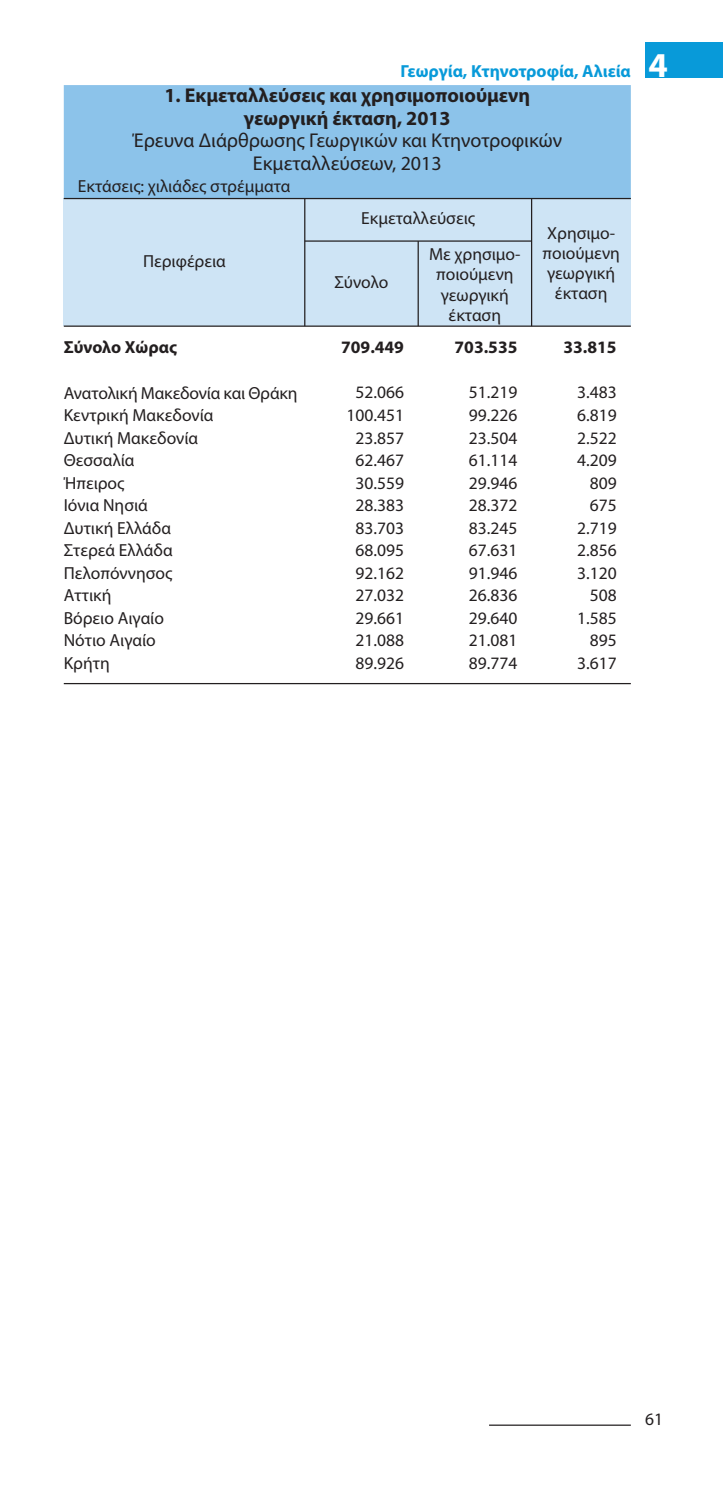
<style>
.page{position:relative;width:723px;height:1489px;background:#fff}
.page>*{position:absolute;margin:0;border:0;box-sizing:border-box;transform-origin:0 0}
.t1{font:20px/22.5px "Myriad Pro";color:#231f20;text-align:center}
.t2{font:700 20px/22.5px "Myriad Pro";color:#231f20;text-align:center}
.t3{font:17.5px/22.5px "Myriad Pro";color:#231f20;text-align:center}
.t4{font:700 17.5px "Myriad Pro";color:#231f20}
.t5{font:700 17.5px "Myriad Pro";color:#089ad9}
.s1{font-size:35px;color:#fff}
</style>
<div class="page">
<div style="left:645px;top:43px;width:78px;height:35px;background:#089ad9"></div>
<hr style="left:489px;top:1424px;width:142px;height:1px;background:#231f20">
<div style="left:64px;top:85px;width:567px;height:113px;background:#8cc3ea"></div>
<div style="left:64px;top:198px;width:567px;height:128px;background:#cee4f5"></div>
<hr style="left:304px;top:198px;width:1px;height:128px;background:#231f20">
<hr style="left:531px;top:198px;width:1px;height:128px;background:#231f20">
<hr style="left:417px;top:241px;width:2px;height:85px;background:#231f20">
<hr style="left:64px;top:683px;width:567px;height:1px;background:#231f20">
<hr style="left:305px;top:240px;width:226px;height:2px;background:#231f20">
<hr style="left:64px;top:198px;width:567px;height:1px;background:#231f20">
<hr style="left:64px;top:325px;width:567px;height:2px;background:#231f20">
<p class="t5" style="left:400px;top:65px;width:269px">Γεωργία, Κτηνοτροφία, Αλιεία <span class="s1">4</span></p>
<p class="t2" style="left:164px;top:86px;width:367px">1. Εκμεταλλεύσεις και χρησιμοποιούμενη γεωργική έκταση, 2013</p>
<p class="t1" style="left:132px;top:131px;width:431px">Έρευνα Διάρθρωσης Γεωργικών και Κτηνοτροφικών<br>Εκμεταλλεύσεων, 2013</p>
<p class="t3" style="left:78px;top:176px;width:214px">Εκτάσεις: χιλιάδες στρέμματα</p>
<p class="t3" style="left:143px;top:251px;width:84px">Περιφέρεια</p>
<p class="t4" style="left:64px;top:341px;width:115px">Σύνολο Χώρας</p>
<p class="t3" style="left:64px;top:383px;width:235px;text-align:left">Ανατολική Μακεδονία και Θράκη<br>Κεντρική Μακεδονία<br>Δυτική Μακεδονία<br>Θεσσαλία<br>Ήπειρος<br>Ιόνια Νησιά<br>Δυτική Ελλάδα<br>Στερεά Ελλάδα<br>Πελοπόννησος<br>Αττική<br>Βόρειο Αιγαίο<br>Νότιο Αιγαίο<br>Κρήτη</p>
<p class="t3" style="left:361px;top:208px;width:115px">Εκμεταλλεύσεις</p>
<p class="t3" style="left:334px;top:272px;width:56px">Σύνολο</p>
<p class="t3" style="left:429px;top:246px;width:93px;line-height:20px">Με χρησιμο&shy;ποιούμενη γεωργική έκταση</p>
<p class="t3" style="left:542px;top:225px;width:79px;line-height:20px">Χρησιμο&shy;ποιούμενη γεωργική έκταση</p>
<p class="t4" style="left:341px;top:341px;width:64px">709.449</p>
<p class="t4" style="left:454px;top:341px;width:64px">703.535</p>
<p class="t4" style="left:563px;top:341px;width:55px">33.815</p>
<p class="t3" style="left:355px;top:383px;width:50px">52.066</p>
<p class="t3" style="left:469px;top:383px;width:50px">51.219</p>
<p class="t3" style="left:577px;top:383px;width:41px">3.483</p>
<p class="t3" style="left:346px;top:405px;width:59px">100.451</p>
<p class="t3" style="left:469px;top:405px;width:50px">99.226</p>
<p class="t3" style="left:577px;top:405px;width:41px">6.819</p>
<p class="t3" style="left:355px;top:428px;width:50px">23.857</p>
<p class="t3" style="left:469px;top:428px;width:50px">23.504</p>
<p class="t3" style="left:577px;top:428px;width:41px">2.522</p>
<p class="t3" style="left:355px;top:450px;width:50px">62.467</p>
<p class="t3" style="left:469px;top:450px;width:50px">61.114</p>
<p class="t3" style="left:577px;top:450px;width:41px">4.209</p>
<p class="t3" style="left:355px;top:473px;width:50px">30.559</p>
<p class="t3" style="left:469px;top:473px;width:50px">29.946</p>
<p class="t3" style="left:590px;top:473px;width:28px">809</p>
<p class="t3" style="left:355px;top:495px;width:50px">28.383</p>
<p class="t3" style="left:469px;top:495px;width:50px">28.372</p>
<p class="t3" style="left:590px;top:495px;width:28px">675</p>
<p class="t3" style="left:355px;top:518px;width:50px">83.703</p>
<p class="t3" style="left:469px;top:518px;width:50px">83.245</p>
<p class="t3" style="left:577px;top:518px;width:41px">2.719</p>
<p class="t3" style="left:355px;top:540px;width:50px">68.095</p>
<p class="t3" style="left:469px;top:540px;width:50px">67.631</p>
<p class="t3" style="left:577px;top:540px;width:41px">2.856</p>
<p class="t3" style="left:355px;top:563px;width:50px">92.162</p>
<p class="t3" style="left:469px;top:563px;width:50px">91.946</p>
<p class="t3" style="left:577px;top:563px;width:41px">3.120</p>
<p class="t3" style="left:355px;top:585px;width:50px">27.032</p>
<p class="t3" style="left:469px;top:585px;width:50px">26.836</p>
<p class="t3" style="left:590px;top:585px;width:28px">508</p>
<p class="t3" style="left:355px;top:608px;width:50px">29.661</p>
<p class="t3" style="left:469px;top:608px;width:50px">29.640</p>
<p class="t3" style="left:577px;top:608px;width:41px">1.585</p>
<p class="t3" style="left:355px;top:630px;width:50px">21.088</p>
<p class="t3" style="left:469px;top:630px;width:50px">21.081</p>
<p class="t3" style="left:590px;top:630px;width:28px">895</p>
<p class="t3" style="left:355px;top:653px;width:50px">89.926</p>
<p class="t3" style="left:469px;top:653px;width:50px">89.774</p>
<p class="t3" style="left:577px;top:653px;width:41px">3.617</p>
<p class="t3" style="left:645px;top:1408px;width:19px">61</p>
</div>
